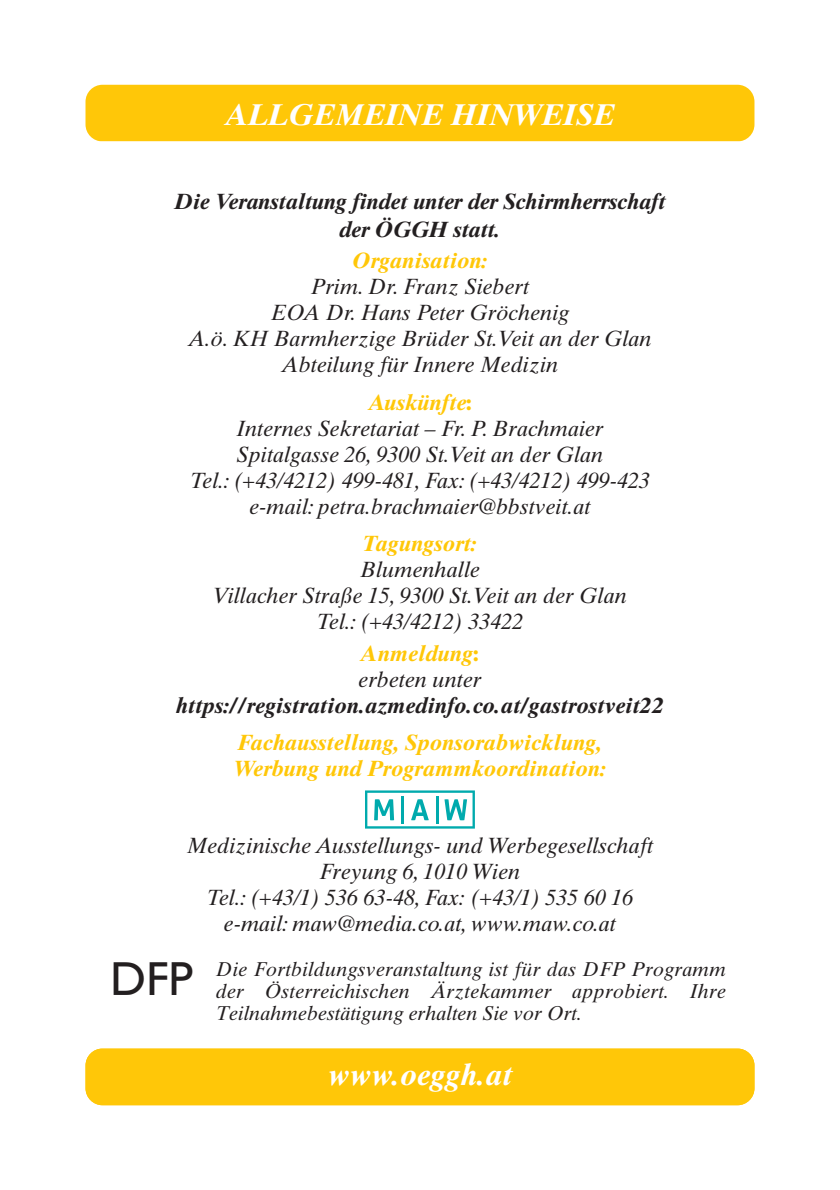
<style>
.page{position:relative;width:840px;height:1190px;background:#fff}
.page>*{position:absolute;margin:0;border:0;box-sizing:border-box;transform-origin:0 0}
.t1{font:48px "Gill Sans";color:#231f20}
.t2{font:italic 700 30px "Times Ten";color:#fff}
.t3{font:italic 22px/26px "Times Ten";color:#231f20;text-align:center}
.t4{font:italic 700 22px/28px "Times Ten";letter-spacing:-.01em;color:#231f20;text-align:center}
.t5{font:italic 700 22px/26px "Times Ten";color:#ffc708}
.t6{font:italic 20px/22px "Times Ten";color:#231f20;text-align:justify}
.s1{font-weight:700;color:#ffc708}
.s2{font-weight:700;font-style:normal;color:#ffc708}
</style>
<div class="page">
<div style="left:86px;top:85px;width:668px;height:56px;background:#ffc708;border-radius:17px"></div>
<div style="left:86px;top:1049px;width:668px;height:56px;background:#ffc708;border-radius:17px"></div>
<svg style="left:365px;top:790px;width:110px;height:39px"></svg>
<hr style="left:401px;top:796px;width:2px;height:27px;background:#00aaad">
<hr style="left:437px;top:796px;width:2px;height:27px;background:#00aaad">
<h2 class="t2" style="left:225px;top:104px;width:391px">ALLGEMEINE HINWEISE</h2>
<p class="t4" style="left:175px;top:189px;width:492px">Die Veranstaltung findet unter der Schirmherrschaft der ÖGGH statt.</p>
<p class="t5" style="left:352px;top:250px;width:137px">Organisation:</p>
<p class="t3" style="left:188px;top:276px;width:465px">Prim. Dr. Franz Siebert<br>EOA Dr. Hans Peter Gröchenig<br>A.ö. KH Barmherzige Brüder St.Veit an der Glan<br>Abteilung für Innere Medizin</p>
<p class="t3" style="left:190px;top:391px;width:462px"><span class="s1">Auskünfte</span><span class="s2">:<br></span>Internes Sekretariat – Fr. P. Brachmaier Spitalgasse 26, 9300 St.Veit an der Glan<br>Tel.: (+43/4212) 499-481, Fax: (+43/4212) 499-423 e-mail: petra.brachmaier@bbstveit.at</p>
<p class="t5" style="left:363px;top:533px;width:116px">Tagungsort:</p>
<p class="t3" style="left:213px;top:559px;width:415px">Blumenhalle<br>Villacher Straße 15, 9300 St.Veit an der Glan<br>Tel.: (+43/4212) 33422</p>
<p class="t3" style="left:359px;top:642px;width:124px;text-align:left"><span class="s1">Anmeldung</span><span class="s2">: </span>erbeten unter</p>
<p class="t4" style="left:176px;top:693px;width:490px">https://registration.azmedinfo.co.at/gastrostveit22</p>
<p class="t5" style="left:234px;top:732px;width:374px">Fachausstellung, Sponsorabwicklung,<br>Werbung und Programmkoordination:</p>
<p class="t3" style="left:187px;top:835px;width:468px">Medizinische Ausstellungs- und Werbegesellschaft Freyung 6, 1010 Wien<br>Tel.: (+43/1) 536 63-48, Fax: (+43/1) 535 60 16 e-mail: maw@media.co.at, www.maw.co.at</p>
<p class="t6" style="left:216px;top:960px;width:512px">Die Fortbildungsveranstaltung ist für das DFP Programm der Österreichischen Ärztekammer approbiert. Ihre Teilnahme bestätigung erhalten Sie vor Ort.</p>
<h1 class="t1" style="left:110px;top:951px;width:84px">DFP</h1>
<h2 class="t2" style="left:328px;top:1064px;width:186px">www.oeggh.at</h2>
</div>
